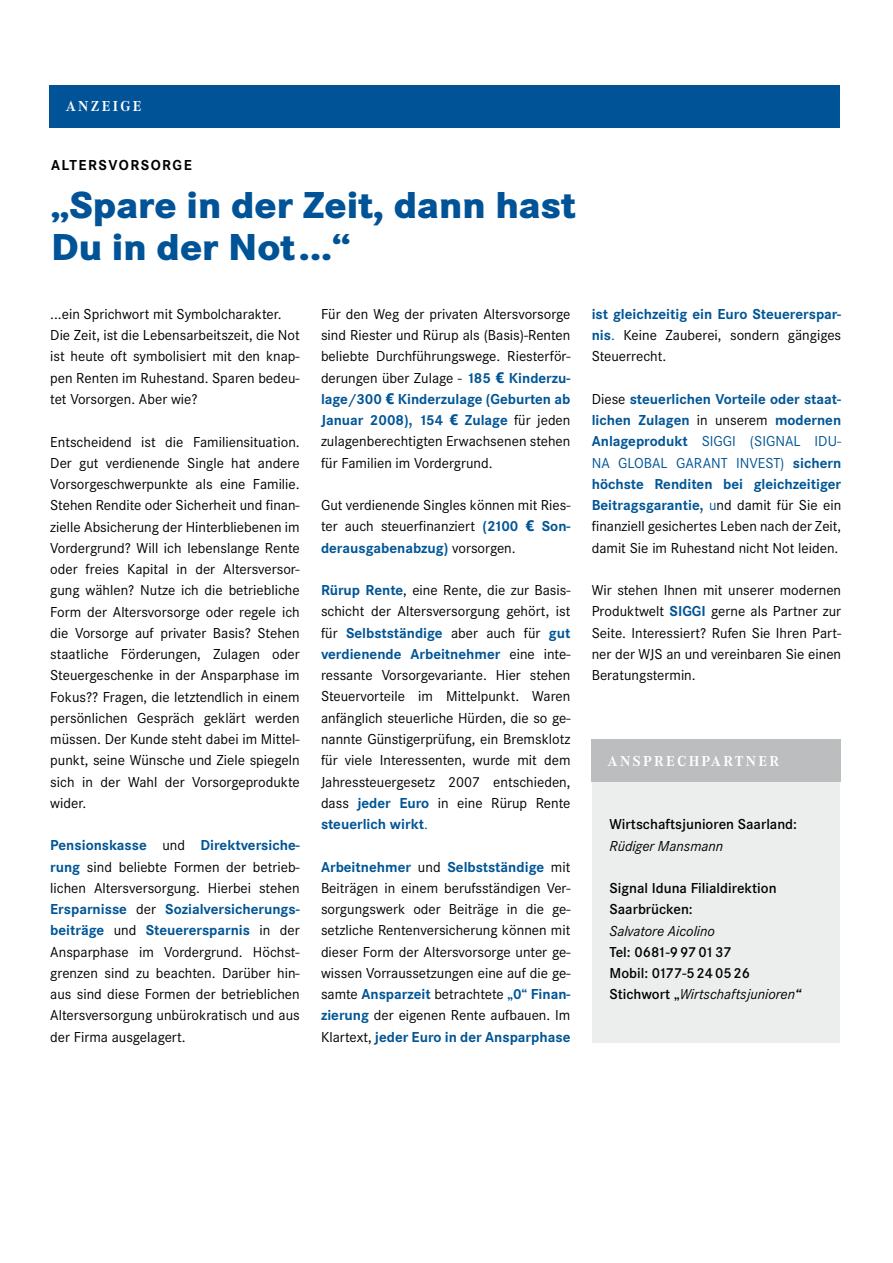
<style>
.page{position:relative;width:893px;height:1263px;background:#fff}
.page>*{position:absolute;margin:0;border:0;box-sizing:border-box;transform-origin:0 0}
.t1{font:800 39px/42px "Corporate S";color:#005397}
.t2{font:15px/21.3px "Corporate S";color:#000;text-align:justify}
.t3{font:700 15px/21.3px "Corporate S";color:#005596;text-align:justify}
.t4{font:600 15px/21.3px "Corporate S";color:#000}
.t5{font:italic 15px "Corporate S";color:#000}
.t6{font:700 15px "Corporate A";letter-spacing:.15em;color:#fff}
.t7{font:700 15px "Corporate S";letter-spacing:.31em;color:#000}
.s1{font-weight:700;color:#005596}
.s2{font-family:"DB Sans";font-weight:700;color:#005596}
.s3{color:#005596}
.s4{font-weight:400;color:#000}
.s5{font-weight:400}
.s6{font-weight:400;font-style:italic}
.s7{font-weight:700;font-style:italic}
</style>
<div class="page">
<div style="left:50px;top:85px;width:790px;height:43px;background:#005397"></div>
<div style="left:592px;top:782px;width:248px;height:261px;background:#eceded"></div>
<div style="left:591px;top:739px;width:250px;height:43px;background:#bbbdbe"></div>
<p class="t6" style="left:66px;top:98px;width:77px">ANZEIGE</p>
<p class="t7" style="left:51px;top:157px;width:132px">Altersvorsorge</p>
<h1 class="t1" style="left:51px;top:184px;width:526px">„Spare in der Zeit, dann hast<br>Du in der Not...“</h1>
<p class="t2" style="left:50px;top:304px;width:251px;text-align:left">...ein Sprichwort mit Symbolcharakter.<br>Die Zeit, ist die Lebensarbeitszeit, die Not ist heute oft symbolisiert mit den knap&shy;pen Renten im Ruhestand. Sparen bedeu&shy;tet Vorsorgen. Aber wie?</p>
<p class="t2" style="left:50px;top:431px;width:251px">Entscheidend ist die Familiensituation.<br>Der gut verdienende Single hat andere Vorsorgeschwerpunkte als eine Familie.<br>Stehen Rendite oder Sicherheit und finan&shy;zielle Absicherung der Hinterbliebenen im Vordergrund? Will ich lebenslange Rente oder freies Kapital in der Altersversor&shy;gung wählen? Nutze ich die betriebliche Form der Altersvorsorge oder regele ich die Vorsorge auf privater Basis? Stehen staatliche Förderungen, Zulagen oder Steuergeschenke in der Ansparphase im Fokus?? Fragen, die letztendlich in einem persönlichen Gespräch geklärt werden müssen. Der Kunde steht dabei im Mittel&shy;punkt, seine Wünsche und Ziele spiegeln sich in der Wahl der Vorsorgeprodukte wider.</p>
<p class="t2" style="left:50px;top:835px;width:251px"><span class="s1">Pensionskasse</span> und <span class="s1">Direktversiche&shy;rung</span> sind beliebte Formen der betrieb&shy;lichen Altersversorgung. Hierbei stehen <span class="s1">Ersparnisse</span> der <span class="s1">Sozialversicherungs&shy;beiträge</span> und <span class="s1">Steuerersparnis</span> in der Ansparphase im Vordergrund. Höchst&shy;grenzen sind zu beachten. Darüber hin&shy;aus sind diese Formen der betrieblichen Altersversorgung unbürokratisch und aus der Firma ausgelagert.</p>
<p class="t2" style="left:321px;top:303px;width:251px">Für den Weg der privaten Altersvorsorge sind Riester und Rürup als (Basis)-Renten beliebte Durchführungswege. Riesterför&shy;derungen über Zulage - <span class="s1">185</span> <span class="s2">€</span> <span class="s1">Kinderzu&shy;lage/300</span> <span class="s2">€</span> <span class="s1">Kinderzulage (Geburten ab Januar 2008), 154</span> <span class="s2">€</span> <span class="s1">Zulage</span> für jeden zulagenberechtigten Erwachsenen stehen für Familien im Vordergrund.</p>
<p class="t2" style="left:321px;top:495px;width:251px">Gut verdienende Singles können mit Ries&shy;ter auch steuerfinanziert <span class="s1">(2100</span> <span class="s2">€</span> <span class="s1">Son&shy;derausgabenabzug)</span> vorsorgen.</p>
<p class="t2" style="left:321px;top:580px;width:251px"><span class="s1">Rürup Rente</span>, eine Rente, die zur Basis&shy;schicht der Altersversorgung gehört, ist für <span class="s1">Selbstständige</span> aber auch für <span class="s1">gut verdienende Arbeitnehmer</span> eine inte&shy;ressante Vorsorgevariante. Hier stehen Steuervorteile im Mittelpunkt. Waren anfänglich steuerliche Hürden, die so ge&shy;nannte Günstigerprüfung, ein Bremsklotz für viele Interessenten, wurde mit dem Jahressteuergesetz 2007 entschieden, dass <span class="s1">jeder Euro</span> in eine Rürup Rente <span class="s1">steuerlich wirkt</span><span class="s3">.</span></p>
<p class="t2" style="left:321px;top:856px;width:251px"><span class="s1">Arbeitnehmer</span> und <span class="s1">Selbstständige</span> mit Beiträgen in einem berufsständigen Ver&shy;sorgungswerk oder Beiträge in die ge&shy;setzliche Rentenversicherung können mit dieser Form der Altersvorsorge unter ge&shy;wissen Vorraussetzungen eine auf die ge&shy;samte <span class="s1">Ansparzeit</span> betrachtete <span class="s1">„0“ Finan&shy;zierung</span> der eigenen Rente aufbauen. Im Klartext, <span class="s1">jeder Euro in der Ansparphase</span></p>
<p class="t2" style="left:592px;top:303px;width:251px"><span class="s1">ist gleichzeitig ein Euro Steuererspar&shy;nis</span><span class="s3">.</span> Keine Zauberei, sondern gängiges Steuerrecht.</p>
<p class="t3" style="left:592px;top:388px;width:251px"><span class="s4">Diese</span> steuerlichen Vorteile oder staat&shy;lichen Zulagen <span class="s4">in unserem</span> modernen Anlageprodukt <span class="s5">SIGGI (SIGNAL IDU-NA GLOBAL GARANT INVEST)</span> sichern höchste Renditen bei gleichzeitiger Beitragsgarantie, <span class="s5">u</span><span class="s4">nd damit für Sie ein finanziell gesichertes Leben nach der Zeit, damit Sie im Ruhestand nicht Not leiden.</span></p>
<p class="t2" style="left:592px;top:580px;width:251px">Wir stehen Ihnen mit unserer modernen Produktwelt <span class="s1">SIGGI</span> gerne als Partner zur Seite. Interessiert? Rufen Sie Ihren Part&shy;ner der WJS an und vereinbaren Sie einen Beratungstermin.</p>
<p class="t6" style="left:608px;top:753px;width:173px">ANSPRECHPARTNER</p>
<p class="t4" style="left:609px;top:814px;width:189px">Wirtschaftsjunioren Saarland:</p>
<p class="t5" style="left:609px;top:837px;width:115px">Rüdiger Mansmann</p>
<p class="t4" style="left:609px;top:878px;width:169px">Signal Iduna Filialdirektion<br>Saarbrücken:</p>
<p class="t5" style="left:609px;top:922px;width:107px">Salvatore Aicolino</p>
<p class="t4" style="left:609px;top:941px;width:193px">Tel: 0681-9970137<br>Mobil: 0177-5240526<br>Stichwort „<span class="s6">Wirtschaftsjunioren</span><span class="s7">“</span></p>
</div>
